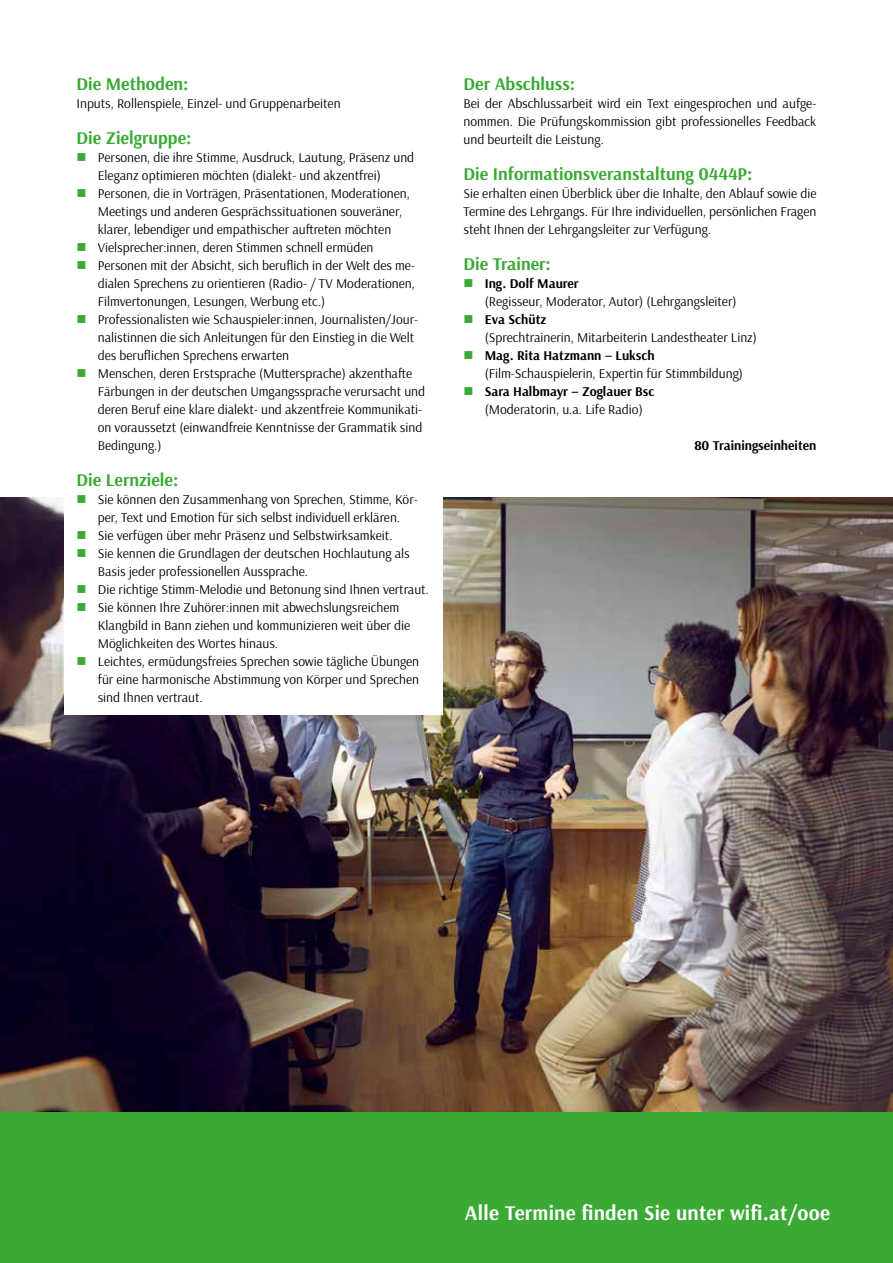
<style>
.page{position:relative;width:893px;height:1263px;background:#fff}
.page>*{position:absolute;margin:0;border:0;box-sizing:border-box;transform-origin:0 0}
.t1{font:700 21px "Arsenal";letter-spacing:.01em;color:#fff}
.t2{font:700 18px "Arsenal";color:#3aaa35}
.t3{font:13.5px/18px "Arsenal";color:#000}
.t4{font:700 13.5px "Arsenal";color:#000}
</style>
<div class="page">
<div style="left:0;top:1111px;width:893px;height:152px;background:#3aaa35"></div>
<img style="left:0;top:498px;width:893px;height:613px">
<div style="left:64px;top:64px;width:378px;height:651px;background:#fff"></div>
<h2 class="t2" style="left:77px;top:73px;width:114px">Die Methoden:</h2>
<p class="t3" style="left:77px;top:95px;width:266px">Inputs, Rollenspiele, Einzel- und Gruppenarbeiten</p>
<h2 class="t2" style="left:77px;top:127px;width:117px">Die Zielgruppe:</h2>
<p class="t3" style="left:98px;top:149px;width:329px">Personen, die ihre Stimme, Ausdruck, Lautung, Präsenz und Eleganz optimieren möchten (dialekt- und akzentfrei)<br>Personen, die in Vorträgen, Präsentationen, Moderationen, Meetings und anderen Gesprächssituationen souveräner, klarer, lebendiger und empathischer auftreten möchten Vielsprecher:innen, deren Stimmen schnell ermüden Personen mit der Absicht, sich beruflich in der Welt des me&shy;dialen Sprechens zu orientieren (Radio- / TV Moderationen, Filmvertonungen, Lesungen, Werbung etc.)<br>Professionalisten wie Schauspieler:innen, Journalisten/Jour&shy;nalistinnen die sich Anleitungen für den Einstieg in die Welt des beruflichen Sprechens erwarten<br>Menschen, deren Erstsprache (Muttersprache) akzenthafte Färbungen in der deutschen Umgangssprache verursacht und deren Beruf eine klare dialekt- und akzentfreie Kommunikati&shy;on voraussetzt (einwandfreie Kenntnisse der Grammatik sind Bedingung.)</p>
<h2 class="t2" style="left:77px;top:469px;width:103px">Die Lernziele:</h2>
<p class="t3" style="left:98px;top:491px;width:333px">Sie können den Zusammenhang von Sprechen, Stimme, Kör&shy;per, Text und Emotion für sich selbst individuell erklären.<br>Sie verfügen über mehr Präsenz und Selbstwirksamkeit.<br>Sie kennen die Grundlagen der deutschen Hochlautung als Basis jeder professionellen Aussprache.<br>Die richtige Stimm-Melodie und Betonung sind Ihnen vertraut.<br>Sie können Ihre Zuhörer:innen mit abwechslungsreichem Klangbild in Bann ziehen und kommunizieren weit über die Möglichkeiten des Wortes hinaus.<br>Leichtes, ermüdungsfreies Sprechen sowie tägliche Übungen für eine harmonische Abstimmung von Körper und Sprechen sind Ihnen vertraut.</p>
<h2 class="t2" style="left:463px;top:73px;width:113px">Der Abschluss:</h2>
<p class="t3" style="left:463px;top:95px;width:354px;text-align:justify">Bei der Abschlussarbeit wird ein Text eingesprochen und aufge&shy;nommen. Die Prüfungskommission gibt professionelles Feedback und beurteilt die Leistung.</p>
<h2 class="t2" style="left:463px;top:163px;width:291px">Die Informationsveranstaltung 0444P:</h2>
<p class="t3" style="left:463px;top:185px;width:354px;text-align:justify">Sie erhalten einen Überblick über die Inhalte, den Ablauf sowie die Termine des Lehrgangs. Für Ihre individuellen, persönlichen Fragen steht Ihnen der Lehrgangsleiter zur Verfügung.</p>
<h2 class="t2" style="left:463px;top:253px;width:89px">Die Trainer:</h2>
<p class="t4" style="left:485px;top:275px;width:95px">Ing. Dolf Maurer</p>
<p class="t3" style="left:485px;top:293px;width:253px">(Regisseur, Moderator, Autor) (Lehrgangsleiter)</p>
<p class="t4" style="left:485px;top:311px;width:63px">Eva Schütz</p>
<p class="t3" style="left:485px;top:329px;width:274px">(Sprechtrainerin, Mitarbeiterin Landestheater Linz)</p>
<p class="t4" style="left:485px;top:347px;width:172px">Mag. Rita Hatzmann – Luksch</p>
<p class="t3" style="left:485px;top:365px;width:260px">(Film-Schauspielerin, Expertin für Stimmbildung)</p>
<p class="t4" style="left:485px;top:383px;width:171px">Sara Halbmayr – Zoglauer Bsc</p>
<p class="t3" style="left:485px;top:401px;width:160px">(Moderatorin, u.a. Life Radio)</p>
<p class="t4" style="left:694px;top:437px;width:124px">80 Trainingseinheiten</p>
<h1 class="t1" style="left:465px;top:1200px;width:367px">Alle Termine finden Sie unter wifi.at/ooe</h1>
</div>
